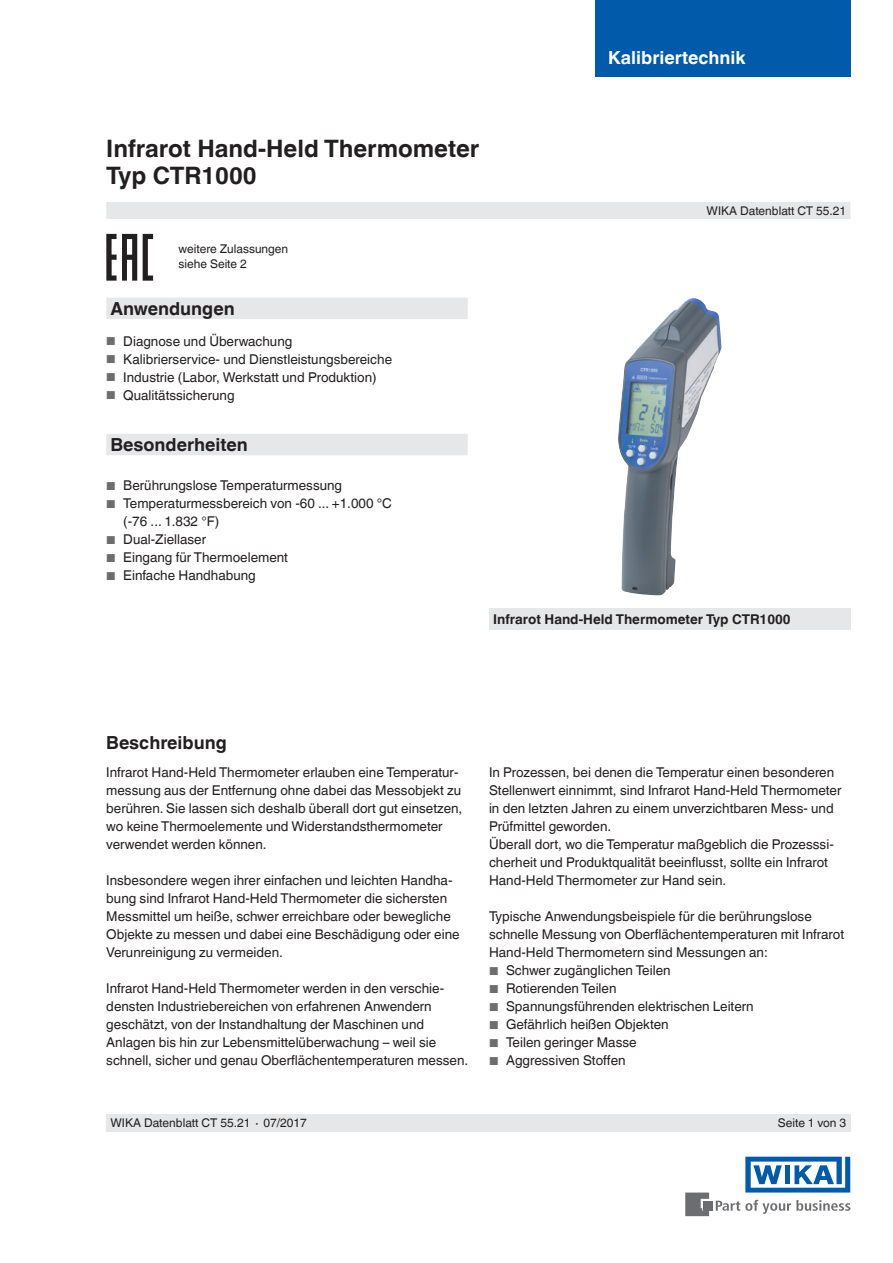
<style>
.page{position:relative;width:893px;height:1263px;background:#fff}
.page>*{position:absolute;margin:0;border:0;box-sizing:border-box;transform-origin:0 0}
.t1{font:700 24px/27px "Helvetica World";color:#231f20}
.t2{font:700 18px "Helvetica World";color:#231f20}
.t3{font:700 18px "Helvetica World";color:#fff}
.t4{font:13.5px/18px "Helvetica World";color:#231f20}
.t5{font:700 13.5px "Helvetica World";color:#231f20}
.t6{font:12px/15px "Helvetica World";color:#231f20}
.s1{font-size:11.55px;color:#6c6d70}
</style>
<div class="page">
<svg style="left:716px;top:1200px;width:134px;height:14px"></svg>
<div style="left:703px;top:1201px;width:9px;height:9px;background:#6c6d70"></div>
<svg style="left:685px;top:1192px;width:24px;height:24px"></svg>
<svg style="left:745px;top:1157px;width:105px;height:35px"></svg>
<div style="left:595px;top:0;width:255px;height:77px;background:#015aaa"></div>
<div style="left:106px;top:202px;width:744px;height:17px;background:#e6e7e9"></div>
<div style="left:106px;top:1114px;width:744px;height:17px;background:#e6e7e9"></div>
<svg style="left:143px;top:234px;width:10px;height:47px"></svg>
<svg style="left:106px;top:234px;width:31px;height:47px"></svg>
<svg style="left:106px;top:298px;width:362px;height:157px"></svg>
<div style="left:489px;top:608px;width:361px;height:21px;background:#e6e7e9"></div>
<img style="left:618px;top:298px;width:104px;height:297px">
<h2 class="t3" style="left:608px;top:47px;width:139px">Kalibriertechnik</h2>
<h1 class="t1" style="left:106px;top:135px;width:375px">Infrarot Hand-Held Thermometer<br>Typ CTR1000</h1>
<p class="t6" style="left:179px;top:241px;width:111px">weitere Zulassungen siehe Seite 2</p>
<h2 class="t2" style="left:111px;top:298px;width:126px">Anwendungen</h2>
<p class="t4" style="left:106px;top:332px;width:188px"><span class="s1">■</span> Diagnose und Überwachung</p>
<p class="t4" style="left:106px;top:350px;width:287px"><span class="s1">■</span> Kalibrierservice- und Dienstleistungsbereiche</p>
<p class="t4" style="left:106px;top:368px;width:272px"><span class="s1">■</span> Industrie (Labor, Werkstatt und Produktion)</p>
<p class="t4" style="left:106px;top:386px;width:130px"><span class="s1">■</span> Qualitätssicherung</p>
<h2 class="t2" style="left:111px;top:434px;width:139px">Besonderheiten</h2>
<p class="t4" style="left:106px;top:477px;width:237px"><span class="s1">■</span> Berührungslose Temperaturmessung</p>
<p class="t4" style="left:123px;top:495px;width:270px;text-indent:-17px"><span class="s1">■</span> Temperaturmessbereich von -60 ... +1.000 °C (-76 ... 1.832 °F)</p>
<p class="t4" style="left:106px;top:531px;width:101px"><span class="s1">■</span> Dual-Ziellaser</p>
<p class="t4" style="left:106px;top:549px;width:183px"><span class="s1">■</span> Eingang für Thermoelement</p>
<p class="t4" style="left:106px;top:567px;width:151px"><span class="s1">■</span> Einfache Handhabung</p>
<p class="t6" style="left:707px;top:203px;width:141px">WIKA Datenblatt CT 55.21</p>
<p class="t5" style="left:493px;top:611px;width:299px">Infrarot Hand-Held Thermometer Typ CTR1000</p>
<h2 class="t2" style="left:106px;top:732px;width:122px">Beschreibung</h2>
<p class="t4" style="left:106px;top:763px;width:358px">Infrarot Hand-Held Thermometer erlauben eine Temperatur&shy;messung aus der Entfernung ohne dabei das Messobjekt zu berühren. Sie lassen sich deshalb überall dort gut einsetzen, wo keine Thermoelemente und Widerstandsthermometer verwendet werden können.</p>
<p class="t4" style="left:106px;top:871px;width:355px">Insbesondere wegen ihrer einfachen und leichten Handha&shy;bung sind Infrarot Hand-Held Thermometer die sichersten Messmittel um heiße, schwer erreichbare oder bewegliche Objekte zu messen und dabei eine Beschädigung oder eine Verunreinigung zu vermeiden.</p>
<p class="t4" style="left:106px;top:979px;width:363px">Infrarot Hand-Held Thermometer werden in den verschie&shy;densten Industriebereichen von erfahrenen Anwendern geschätzt, von der Instandhaltung der Maschinen und Anlagen bis hin zur Lebensmittelüberwachung – weil sie schnell, sicher und genau Oberflächentemperaturen messen.</p>
<p class="t4" style="left:489px;top:763px;width:354px">In Prozessen, bei denen die Temperatur einen besonderen Stellenwert einnimmt, sind Infrarot Hand-Held Thermometer in den letzten Jahren zu einem unverzichtbaren Mess- und Prüfmittel geworden.<br>Überall dort, wo die Temperatur maßgeblich die Prozesssi&shy;cherheit und Produktqualität beeinflusst, sollte ein Infrarot Hand-Held Thermometer zur Hand sein.</p>
<p class="t4" style="left:489px;top:907px;width:357px">Typische Anwendungsbeispiele für die berührungslose schnelle Messung von Oberflächentemperaturen mit Infrarot<br>Hand-Held Thermometern sind Messungen an:</p>
<p class="t4" style="left:489px;top:962px;width:183px"><span class="s1">■</span> Schwer zugänglichen Teilen</p>
<p class="t4" style="left:489px;top:980px;width:129px"><span class="s1">■</span> Rotierenden Teilen</p>
<p class="t4" style="left:489px;top:998px;width:266px"><span class="s1">■</span> Spannungsführenden elektrischen Leitern</p>
<p class="t4" style="left:489px;top:1016px;width:181px"><span class="s1">■</span> Gefährlich heißen Objekten</p>
<p class="t4" style="left:489px;top:1034px;width:149px"><span class="s1">■</span> Teilen geringer Masse</p>
<p class="t4" style="left:489px;top:1052px;width:138px"><span class="s1">■</span> Aggressiven Stoffen</p>
<p class="t6" style="left:111px;top:1115px;width:198px">WIKA Datenblatt CT 55.21 ∙ 07/2017</p>
<p class="t6" style="left:778px;top:1115px;width:70px">Seite 1 von 3</p>
</div>
